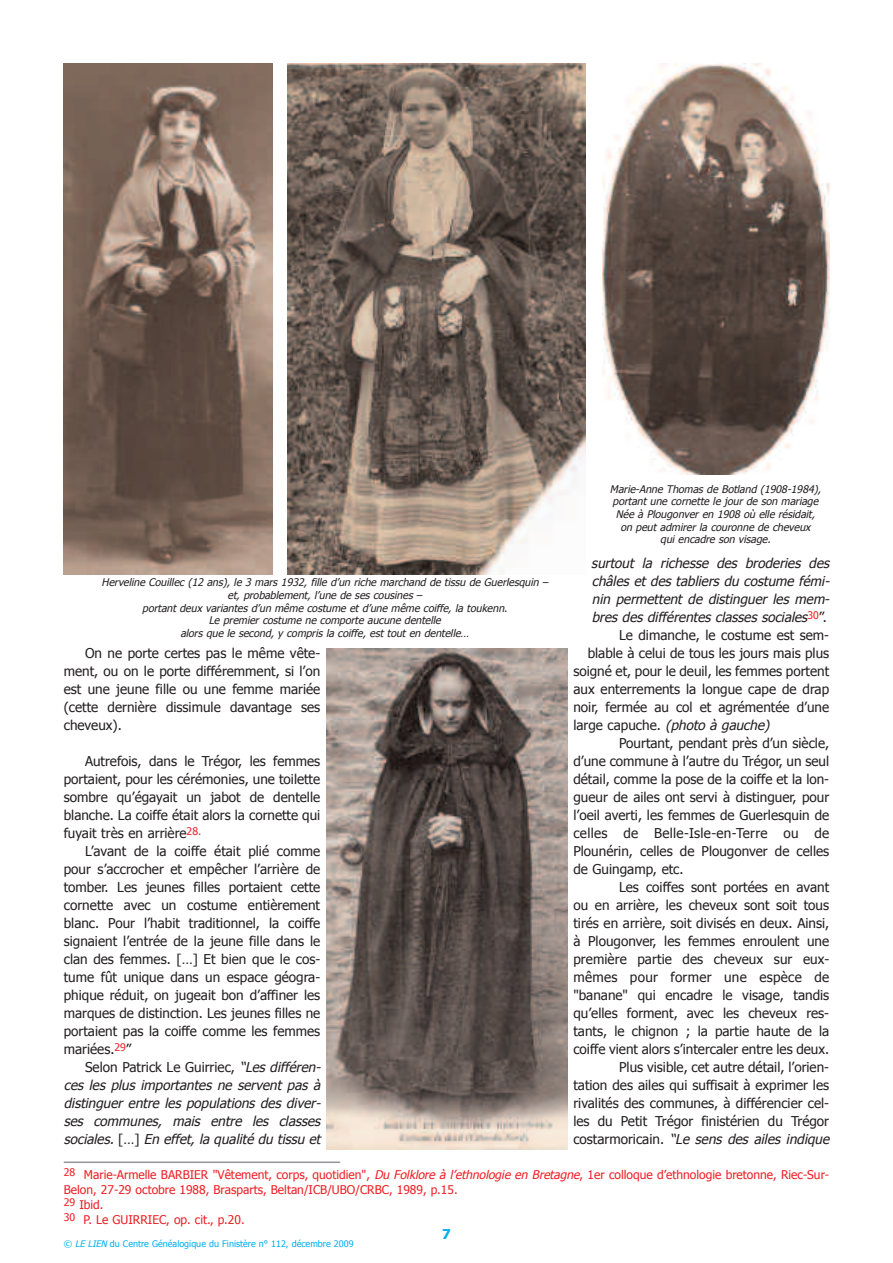
<style>
.page{position:relative;width:893px;height:1263px;background:#fff}
.page>*{position:absolute;margin:0;border:0;box-sizing:border-box;transform-origin:0 0}
.t1{font:13.5px/18px "Tahoma";color:#231f20;text-align:justify}
.t2{font:italic 13.5px/18px "Tahoma";color:#231f20;text-align:justify}
.t3{font:13.5px "Tahoma";letter-spacing:.02em;color:#231f20}
.t4{font:700 13.5px "Tahoma";color:#00aeef}
.t5{font:12px/15px "Tahoma";color:#ee1e24}
.t6{font:italic 10.5px/12.6px "Tahoma";color:#231f20;text-align:center}
.t7{font:9px "Tahoma";color:#00aeef}
.s1{font-style:normal}
.s2{font-style:italic}
</style>
<div class="page">
<img style="left:64px;top:64px;width:209px;height:511px">
<img style="left:288px;top:64px;width:297px;height:511px">
<img style="left:602px;top:64px;width:228px;height:411px">
<img style="left:326px;top:648px;width:241px;height:501px">
<hr style="left:64px;top:1161px;width:276px;height:2px;background:#939598">
<p class="t6" style="left:102px;top:576px;width:451px">Herveline Couillec (12 ans), le 3 mars 1932, fille d’un riche marchand de tissu de Guerlesquin – et, probablement, l’une de ses cousines –<br>portant deux variantes d’un même costume et d’une même coiffe, la toukenn.<br>Le premier costume ne comporte aucune dentelle<br>alors que le second, y compris la coiffe, est tout en dentelle…</p>
<p class="t1" style="left:64px;top:644px;width:258px;text-indent:21px">On ne porte certes pas le même vête&shy;ment, ou on le porte différemment, si l’on est une jeune fille ou une femme mariée (cette dernière dissimule davantage ses cheveux).</p>
<p class="t1" style="left:64px;top:752px;width:258px;text-indent:21px">Autrefois, dans le Trégor, les femmes portaient, pour les cérémonies, une toilette sombre qu’égayait un jabot de dentelle blanche. La coiffe était alors la cornette qui fuyait très en arrière<sup>28.</sup></p>
<p class="t1" style="left:64px;top:842px;width:258px;text-indent:21px">L’avant de la coiffe était plié comme pour s’accrocher et empêcher l’arrière de tomber. Les jeunes filles portaient cette cornette avec un costume entièrement blanc. Pour l’habit traditionnel, la coiffe signaient l’entrée de la jeune fille dans le clan des femmes. […] Et bien que le cos&shy;tume fût unique dans un espace géogra&shy;phique réduit, on jugeait bon d’affiner les marques de distinction. Les jeunes filles ne portaient pas la coiffe comme les femmes mariées.<sup>29</sup>”</p>
<p class="t2" style="left:64px;top:1058px;width:262px;text-indent:21px"><span class="s1">Selon Patrick Le Guirriec,</span> “Les différen&shy;ces les plus importantes ne servent pas à distinguer entre les populations des diver&shy;ses communes, mais entre les classes sociales. <span class="s1">[ … ]</span> En effet, la qualité du tissu et</p>
<p class="t6" style="left:610px;top:482px;width:215px">Marie-Anne Thomas de Botland (1908-1984), portant une cornette le jour de son mariage Née à Plougonver en 1908 où elle résidait, on peut admirer la couronne de cheveux<br>qui encadre son visage.</p>
<p class="t2" style="left:591px;top:554px;width:243px">surtout la richesse des broderies des</p>
<p class="t2" style="left:592px;top:572px;width:242px">châles et des tabliers du costume fémi-</p>
<p class="t2" style="left:592px;top:590px;width:242px">nin permettent de distinguer les mem-</p>
<p class="t2" style="left:592px;top:608px;width:237px">bres des différentes classes sociales<sup>3</sup> <sup>0</sup> <span class="s1">”.</span></p>
<p class="t1" style="left:619px;top:626px;width:212px">Le dimanche, le costume est sem-</p>
<p class="t1" style="left:588px;top:644px;width:243px">blable à celui de tous les jours mais plus</p>
<p class="t1" style="left:573px;top:662px;width:257px">soigné et, pour le deuil, les femmes portent</p>
<p class="t1" style="left:573px;top:680px;width:257px">aux enterrements la longue cape de drap</p>
<p class="t1" style="left:573px;top:698px;width:257px">noir, fermée au col et agrémentée d’une</p>
<p class="t2" style="left:573px;top:716px;width:201px"><span class="s1">large capuche.</span> (photo à gauche)</p>
<p class="t1" style="left:619px;top:734px;width:212px">Pourtant, pendant près d’un siècle,</p>
<p class="t1" style="left:573px;top:752px;width:257px">d’une commune à l’autre du Trégor, un seul</p>
<p class="t1" style="left:573px;top:770px;width:257px">détail, comme la pose de la coiffe et la lon-</p>
<p class="t1" style="left:573px;top:788px;width:257px">gueur de ailes ont servi à distinguer, pour</p>
<p class="t1" style="left:573px;top:806px;width:257px">l’oeil averti, les femmes de Guerlesquin de</p>
<p class="t3" style="left:573px;top:824px;width:257px">celles de Belle-Isle-en-Terre ou de</p>
<p class="t1" style="left:573px;top:842px;width:257px">Plounérin, celles de Plougonver de celles</p>
<p class="t1" style="left:573px;top:860px;width:112px">de Guingamp, etc.</p>
<p class="t1" style="left:619px;top:878px;width:212px">Les coiffes sont portées en avant</p>
<p class="t1" style="left:573px;top:896px;width:257px">ou en arrière, les cheveux sont soit tous</p>
<p class="t1" style="left:573px;top:914px;width:257px">tirés en arrière, soit divisés en deux. Ainsi,</p>
<p class="t1" style="left:573px;top:932px;width:257px">à Plougonver, les femmes enroulent une</p>
<p class="t1" style="left:573px;top:950px;width:257px">première partie des cheveux sur eux-</p>
<p class="t3" style="left:573px;top:968px;width:257px">mêmes pour former une espèce de</p>
<p class="t1" style="left:573px;top:986px;width:257px">"banane" qui encadre le visage, tandis</p>
<p class="t1" style="left:573px;top:1004px;width:257px">qu’elles forment, avec les cheveux res-</p>
<p class="t1" style="left:573px;top:1022px;width:257px">tants, le chignon ; la partie haute de la</p>
<p class="t1" style="left:573px;top:1040px;width:257px">coiffe vient alors s’intercaler entre les deux.</p>
<p class="t1" style="left:619px;top:1058px;width:212px">Plus visible, cet autre détail, l’orien-</p>
<p class="t1" style="left:573px;top:1076px;width:257px">tation des ailes qui suffisait à exprimer les</p>
<p class="t1" style="left:573px;top:1094px;width:257px">rivalités des communes, à différencier cel-</p>
<p class="t1" style="left:573px;top:1112px;width:257px">les du Petit Trégor finistérien du Trégor</p>
<p class="t2" style="left:573px;top:1130px;width:261px"><span class="s1">c o sta r m o r i c a i n .</span> “Le sens des ailes indique</p>
<p class="t5" style="left:64px;top:1167px;width:767px"><sup>28</sup> Marie-Armelle BARBIER "Vêtement, corps, quotidien", <span class="s2">Du Folklore à l’ethnologie en Bretagne</span>, 1er colloque d’ethnologie bretonne, Riec-Sur-Belon, 27-29 octobre 1988, Brasparts, Beltan/ICB/UBO/CRBC, 1989, p.15.<br><sup>29</sup> Ibid.<br><sup>30</sup> P. Le GUIRRIEC, op. cit., p.20.</p>
<p class="t4" style="left:442px;top:1226px;width:10px">7</p>
<p class="t7" style="left:64px;top:1238px;width:291px">© <span class="s2">LE LIEN</span>du Centre Généalogique du Finistère n° 112, décembre 2009</p>
</div>
